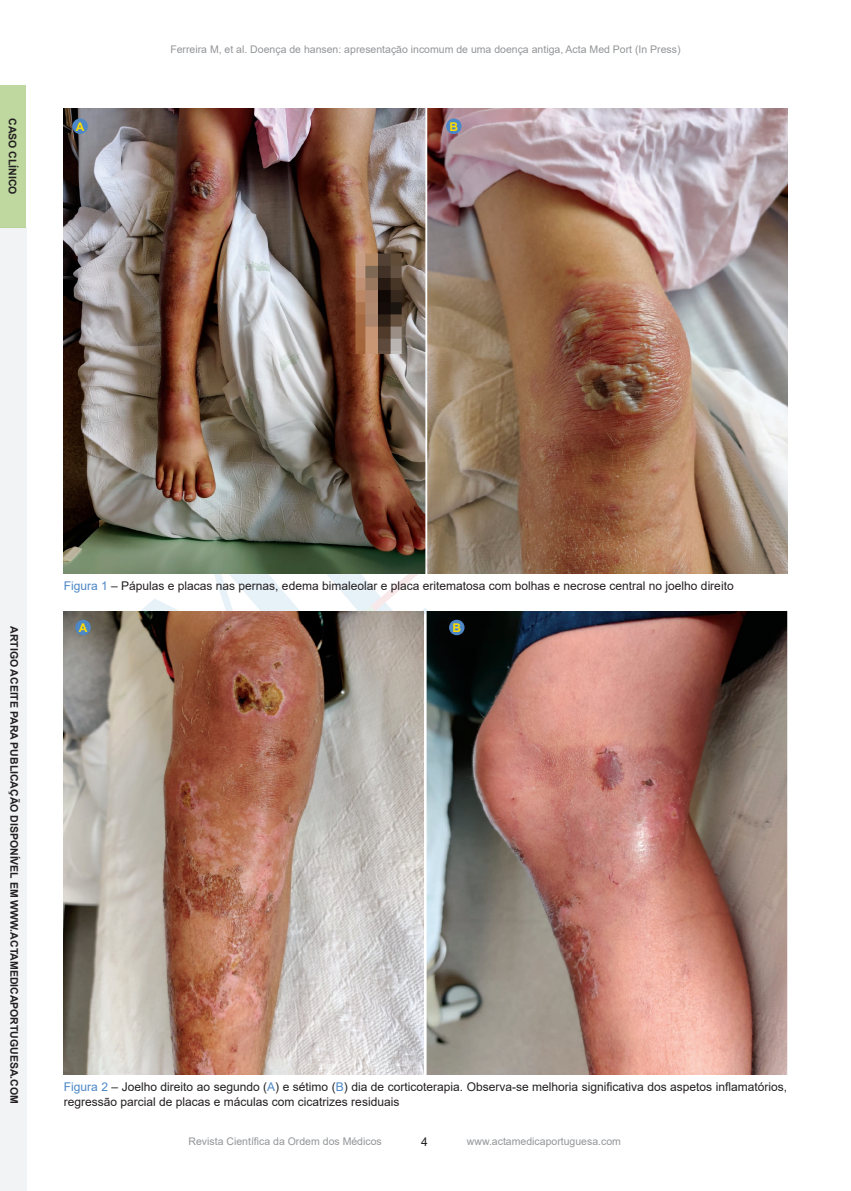
<style>
.page{position:relative;width:851px;height:1191px;background:#fff}
.page>*{position:absolute;margin:0;border:0;box-sizing:border-box;transform-origin:0 0}
.t1{font:12px/15px "Arial";color:#231f20}
.t2{font:700 12px "Arial";color:#ffdc01}
.t3{font:10.5px "Arial";color:#939598}
.t4{font:700 10.5px "Arial";color:#231f20}
.s1{color:#4d87c6}
</style>
<div class="page">
<svg style="left:116px;top:573px;width:129px;height:33px"></svg>
<svg style="left:245px;top:573px;width:126px;height:33px"></svg>
<svg style="left:140px;top:606px;width:231px;height:5px"></svg>
<svg style="left:371px;top:573px;width:384px;height:38px"></svg>
<div style="left:0;top:227px;width:26px;height:964px;background:#f2f3f4"></div>
<div style="left:0;top:85px;width:26px;height:142px;background:#bed8a0"></div>
<img style="left:64px;top:108px;width:723px;height:465px">
<div style="left:72px;top:118px;width:16px;height:16px;background:#4d87c6;border-radius:50%"></div>
<div style="left:446px;top:118px;width:15px;height:16px;background:#4d87c6;border-radius:50%"></div>
<img style="left:64px;top:611px;width:723px;height:463px">
<div style="left:75px;top:619px;width:16px;height:16px;background:#4d87c6;border-radius:50%"></div>
<div style="left:449px;top:619px;width:15px;height:16px;background:#4d87c6;border-radius:50%"></div>
<p class="t4" style="left:20px;top:118px;width:78px;rotate:90deg">CASO CLÍNICO</p>
<p class="t3" style="left:170px;top:42px;width:512px">Ferreira M, et al. Doença de hansen: apresentação incomum de uma doença antiga, Acta Med Port (In Press)</p>
<p class="t2" style="left:76px;top:118px;width:10px">A</p>
<p class="t2" style="left:449px;top:118px;width:10px">B</p>
<p class="t4" style="left:21px;top:626px;width:479px;rotate:90deg">ARTIGO ACEITE PARA PUBLICAÇÃO DISPONÍVEL EM WWW.ACTAMEDICAPORTUGUESA.COM</p>
<p class="t1" style="left:64px;top:578px;width:671px"><span class="s1">Figura 1</span> – Pápulas e placas nas pernas, edema bimaleolar e placa eritematosa com bolhas e necrose central no joelho direito</p>
<p class="t2" style="left:79px;top:619px;width:10px">A</p>
<p class="t2" style="left:452px;top:619px;width:10px">B</p>
<p class="t1" style="left:64px;top:1079px;width:725px"><span class="s1">Figura 2</span> – Joelho direito ao segundo (<span class="s1">A</span>) e sétimo (<span class="s1">B</span>) dia de corticoterapia. Observa-se melhoria significativa dos aspetos inflamatórios, regressão parcial de placas e máculas com cicatrizes residuais</p>
<p class="t3" style="left:189px;top:1134px;width:195px">Revista Científica da Ordem dos Médicos</p>
<p class="t1" style="left:421px;top:1134px;width:8px">4</p>
<p class="t3" style="left:467px;top:1134px;width:156px">www.actamedicaportuguesa.com</p>
</div>
